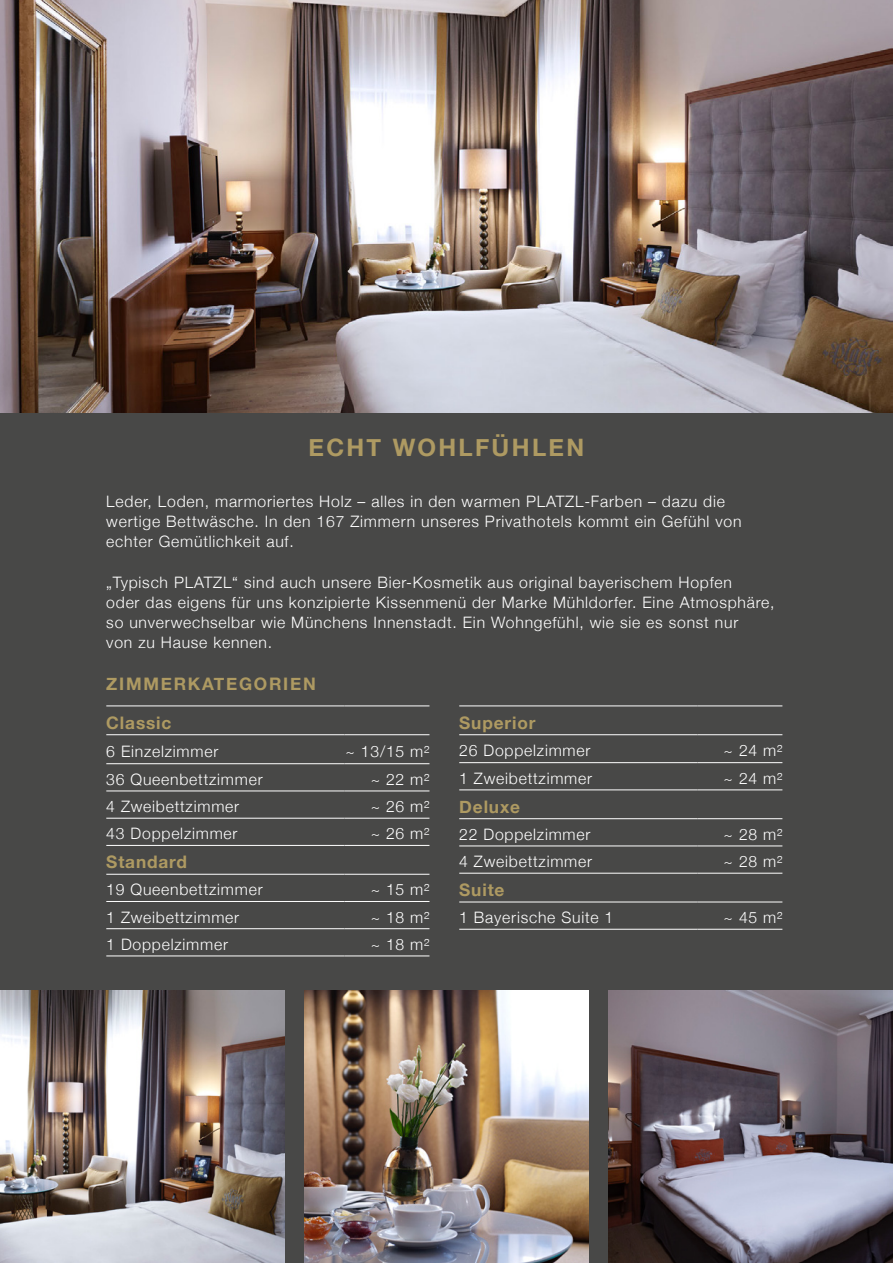
<style>
.page{position:relative;width:893px;height:1263px;background:#484847}
.page>*{position:absolute;margin:0;border:0;box-sizing:border-box;transform-origin:0 0}
.t1{font:700 24px "Helvetica Neue";letter-spacing:.095em;color:#ae9a62}
.t2{font:700 17.25px "Helvetica Neue";letter-spacing:.05em;color:#ae9a62}
.t3{font:700 17.25px "Helvetica Neue";letter-spacing:.1em;color:#ae9a62}
.t4{font:300 15.75px/20.2px "Helvetica Neue";letter-spacing:.05em;color:#fff}
</style>
<div class="page">
<img style="left:608px;top:991px;width:285px;height:272px">
<hr style="left:106px;top:706px;width:238px;height:1px;background:#fff">
<hr style="left:344px;top:706px;width:85px;height:1px;background:#fff">
<hr style="left:106px;top:734px;width:238px;height:1px;background:#fff">
<hr style="left:344px;top:734px;width:85px;height:1px;background:#fff">
<hr style="left:106px;top:763px;width:238px;height:1px;background:#fff">
<hr style="left:344px;top:763px;width:85px;height:1px;background:#fff">
<hr style="left:106px;top:791px;width:238px;height:1px;background:#fff">
<hr style="left:344px;top:791px;width:85px;height:1px;background:#fff">
<hr style="left:106px;top:818px;width:238px;height:1px;background:#fff">
<hr style="left:344px;top:818px;width:85px;height:1px;background:#fff">
<hr style="left:106px;top:845px;width:238px;height:1px;background:#fff">
<hr style="left:344px;top:845px;width:85px;height:1px;background:#fff">
<hr style="left:106px;top:874px;width:238px;height:1px;background:#fff">
<hr style="left:344px;top:874px;width:85px;height:1px;background:#fff">
<hr style="left:106px;top:901px;width:238px;height:1px;background:#fff">
<hr style="left:344px;top:901px;width:85px;height:1px;background:#fff">
<hr style="left:106px;top:928px;width:238px;height:1px;background:#fff">
<hr style="left:344px;top:928px;width:85px;height:1px;background:#fff">
<hr style="left:106px;top:956px;width:238px;height:1px;background:#fff">
<hr style="left:344px;top:956px;width:85px;height:1px;background:#fff">
<hr style="left:459px;top:706px;width:238px;height:1px;background:#fff">
<hr style="left:697px;top:706px;width:85px;height:1px;background:#fff">
<hr style="left:459px;top:734px;width:238px;height:1px;background:#fff">
<hr style="left:697px;top:734px;width:85px;height:1px;background:#fff">
<hr style="left:459px;top:762px;width:238px;height:1px;background:#fff">
<hr style="left:697px;top:762px;width:85px;height:1px;background:#fff">
<hr style="left:459px;top:790px;width:238px;height:1px;background:#fff">
<hr style="left:697px;top:790px;width:85px;height:1px;background:#fff">
<hr style="left:459px;top:818px;width:238px;height:1px;background:#fff">
<hr style="left:697px;top:818px;width:85px;height:1px;background:#fff">
<hr style="left:459px;top:846px;width:238px;height:1px;background:#fff">
<hr style="left:697px;top:846px;width:85px;height:1px;background:#fff">
<hr style="left:459px;top:873px;width:238px;height:1px;background:#fff">
<hr style="left:697px;top:873px;width:85px;height:1px;background:#fff">
<hr style="left:459px;top:902px;width:238px;height:1px;background:#fff">
<hr style="left:697px;top:902px;width:85px;height:1px;background:#fff">
<hr style="left:459px;top:929px;width:238px;height:1px;background:#fff">
<hr style="left:697px;top:929px;width:85px;height:1px;background:#fff">
<img style="left:0;top:991px;width:285px;height:272px">
<img style="left:304px;top:991px;width:285px;height:272px">
<img style="left:0;top:0;width:893px;height:412px">
<h1 class="t1" style="left:309px;top:428px;width:277px">ECHT WOHLFÜHLEN</h1>
<p class="t4" style="left:106px;top:490px;width:637px">Leder, Loden, marmoriertes Holz – alles in den warmen PLATZL-Farben – dazu die wertige Bettwäsche. In den 167 Zimmern unseres Privathotels kommt ein Gefühl von echter Gemütlichkeit auf.</p>
<p class="t4" style="left:106px;top:571px;width:670px">„Typisch PLATZL“ sind auch unsere Bier-Kosmetik aus original bayerischem Hopfen<br>oder das eigens für uns konzipierte Kissenmenü der Marke Mühldorfer. Eine Atmosphäre, so unverwechselbar wie Münchens Innenstadt. Ein Wohngefühl, wie sie es sonst nur<br>von zu Hause kennen.</p>
<p class="t3" style="left:106px;top:671px;width:211px">ZIMMERKATEGORIEN</p>
<p class="t2" style="left:106px;top:709px;width:67px">Classic</p>
<p class="t4" style="left:106px;top:740px;width:114px">6 Einzelzimmer</p>
<p class="t4" style="left:346px;top:740px;width:85px">~ 13/15 m²</p>
<p class="t4" style="left:106px;top:768px;width:158px">36 Queenbettzimmer</p>
<p class="t4" style="left:371px;top:768px;width:60px">~ 22 m²</p>
<p class="t4" style="left:106px;top:795px;width:134px">4 Zweibettzimmer</p>
<p class="t4" style="left:371px;top:795px;width:60px">~ 26 m²</p>
<p class="t4" style="left:106px;top:822px;width:133px">43 Doppelzimmer</p>
<p class="t4" style="left:371px;top:822px;width:60px">~ 26 m²</p>
<p class="t2" style="left:106px;top:848px;width:82px">Standard</p>
<p class="t4" style="left:106px;top:878px;width:158px">19 Queenbettzimmer</p>
<p class="t4" style="left:371px;top:878px;width:60px">~ 15 m²</p>
<p class="t4" style="left:106px;top:906px;width:134px">1 Zweibettzimmer</p>
<p class="t4" style="left:371px;top:906px;width:60px">~ 18 m²</p>
<p class="t4" style="left:106px;top:933px;width:123px">1 Doppelzimmer</p>
<p class="t4" style="left:371px;top:933px;width:60px">~ 18 m²</p>
<p class="t2" style="left:459px;top:709px;width:78px">Superior</p>
<p class="t4" style="left:459px;top:739px;width:133px">26 Doppelzimmer</p>
<p class="t4" style="left:724px;top:739px;width:60px">~ 24 m²</p>
<p class="t4" style="left:459px;top:767px;width:134px">1 Zweibettzimmer</p>
<p class="t4" style="left:724px;top:767px;width:60px">~ 24 m²</p>
<p class="t2" style="left:459px;top:793px;width:62px">Deluxe</p>
<p class="t4" style="left:459px;top:823px;width:133px">22 Doppelzimmer</p>
<p class="t4" style="left:724px;top:823px;width:60px">~ 28 m²</p>
<p class="t4" style="left:459px;top:850px;width:134px">4 Zweibettzimmer</p>
<p class="t4" style="left:724px;top:850px;width:60px">~ 28 m²</p>
<p class="t2" style="left:459px;top:876px;width:47px">Suite</p>
<p class="t4" style="left:459px;top:906px;width:156px">1 Bayerische Suite 1</p>
<p class="t4" style="left:724px;top:906px;width:60px">~ 45 m²</p>
</div>
